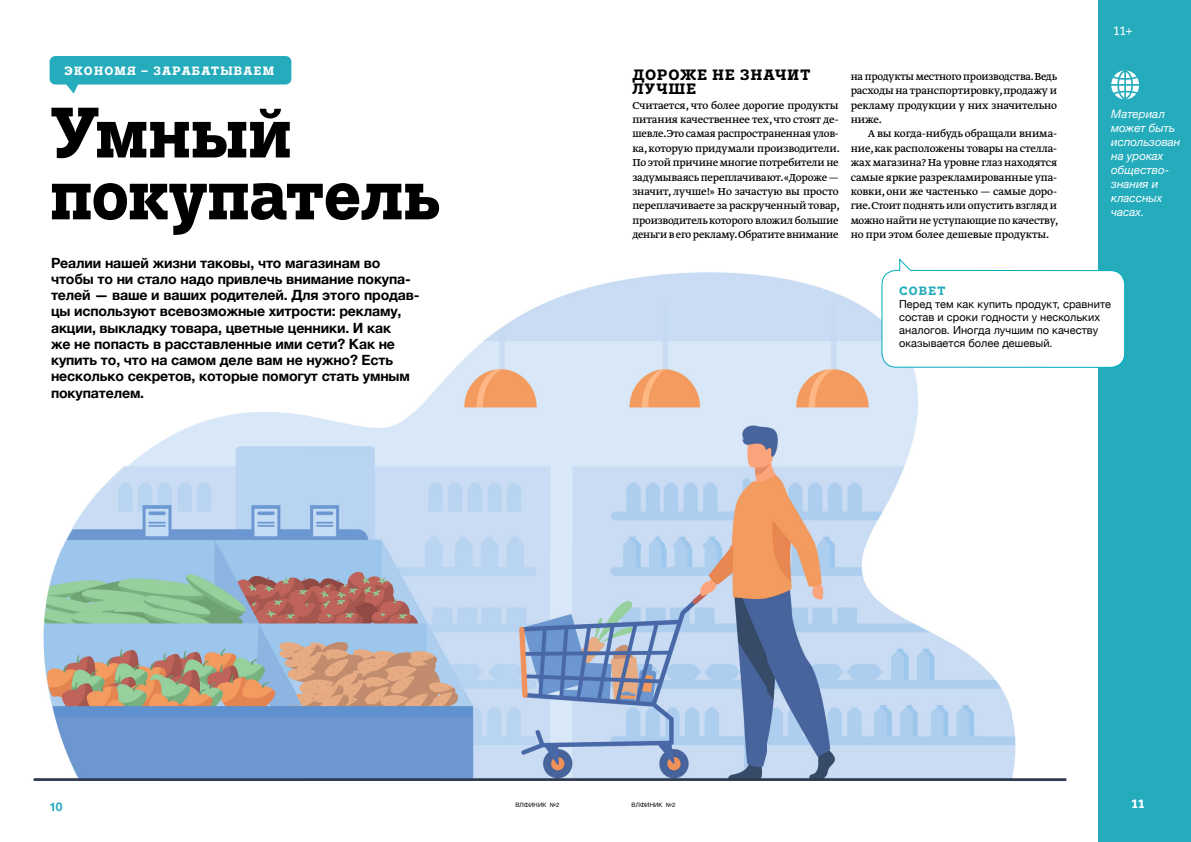
<style>
.page{position:relative;width:1191px;height:842px;background:#fff}
.page>*{position:absolute;margin:0;border:0;box-sizing:border-box;transform-origin:0 0}
.t1{font:700 71.1px/61.9px "Trivia Slab";color:#000}
.t2{font:700 15px/14.4px "Trivia Slab";letter-spacing:.085em;color:#000}
.t3{font:700 14.1px/16.2px "Helvetica Neue";letter-spacing:-.01em;color:#000}
.t4{font:12px/14.4px "Greta Text Pro";letter-spacing:-.015em;color:#000;text-align:justify}
.t5{font:700 12px "Trivia Slab";letter-spacing:.1em;color:#fff}
.t6{font:700 12px "Trivia Slab";letter-spacing:.1em;color:#24acbc}
.t7{font:12px "Trivia Slab";color:#fff}
.t8{font:700 12px "Helvetica Neue";color:#24acbc}
.t9{font:italic 11.6px/14px "Helvetica Neue";color:#fff}
.t10{font:11px/13px "Helvetica Neue";letter-spacing:.005em;color:#000}
.t11{font:6px "Helvetica Neue";letter-spacing:.015em;color:#000}
</style>
<div class="page">
<img style="left:62px;top:272px;width:856px;height:276px">
<img style="left:1011px;top:710px;width:56px;height:71px">
<img style="left:33px;top:548px;width:978px;height:233px">
<div style="left:1098px;top:0;width:93px;height:842px;background:#24acbc"></div>
<div style="left:50px;top:56px;width:241px;height:29px;background:#24acbc;border-radius:6px"></div>
<svg style="left:66px;top:84px;width:15px;height:10px"></svg>
<svg style="left:1111px;top:71px;width:28px;height:28px"></svg>
<svg style="left:881px;top:258px;width:244px;height:110px"></svg>
<p class="t5" style="left:64px;top:64px;width:211px">ЭКОНОМЯ – ЗАРАБАТЫВАЕМ</p>
<h1 class="t1" style="left:51px;top:104px;width:391px">Умный покупатель</h1>
<p class="t3" style="left:51px;top:255px;width:370px">Реалии нашей жизни таковы, что магазинам во чтобы то ни стало надо привлечь внимание покупа&shy;телей — ваше и ваших родителей. Для этого продав&shy;цы используют всевозможные хитрости: рекламу, акции, выкладку товара, цветные ценники. И как<br>же не попасть в расставленные ими сети? Как не купить то, что на самом деле вам не нужно? Есть несколько секретов, которые помогут стать умным покупателем.</p>
<p class="t2" style="left:632px;top:68px;width:179px">ДОРОЖЕ НЕ ЗНАЧИТ<br>ЛУЧШЕ</p>
<p class="t4" style="left:632px;top:98px;width:209px">Считается, что более дорогие продукты питания качественнее тех, что стоят де&shy;шевле.Это самая распространенная улов&shy;ка, которую придумали производители.<br>По этой причине многие потребители не задумываясь переплачивают.«Дороже — значит, лучше!» Но зачастую вы просто переплачиваете за раскрученный товар, производитель которого вложил большие деньги в его рекламу.Обратите внимание</p>
<p class="t4" style="left:850px;top:69px;width:208px">на продукты местного производства.Ведь расходы на транспортировку,продажу и рекламу продукции у них значительно ниже.</p>
<p class="t4" style="left:850px;top:127px;width:209px;text-indent:17px">А вы когда-нибудь обращали внима&shy;ние,как расположены товары на стелла&shy;жах магазина? На уровне глаз находятся самые яркие разрекламированные упа&shy;ковки, они же частенько — самые доро&shy;гие.Стоит поднять или опустить взгляд и можно найти не уступающие по качеству, но при этом более дешевые продукты.</p>
<p class="t7" style="left:1112px;top:25px;width:22px">11+</p>
<p class="t9" style="left:1111px;top:108px;width:71px">Материал может быть использован на уроках общество&shy;знания и классных часах.</p>
<p class="t6" style="left:899px;top:285px;width:48px">CОВЕТ</p>
<p class="t10" style="left:899px;top:299px;width:213px">Перед тем как купить продукт, сравните состав и сроки годности у нескольких аналогов. Иногда лучшим по качеству оказывается более дешевый.</p>
<p class="t8" style="left:50px;top:797px;width:14px">10</p>
<p class="t11" style="left:631px;top:801px;width:46px">ВЛФИНИК №2</p>
<p class="t11" style="left:515px;top:801px;width:46px">ВЛФИНИК №2</p>
<p class="t5" style="left:1130px;top:797px;width:15px">11</p>
</div>
